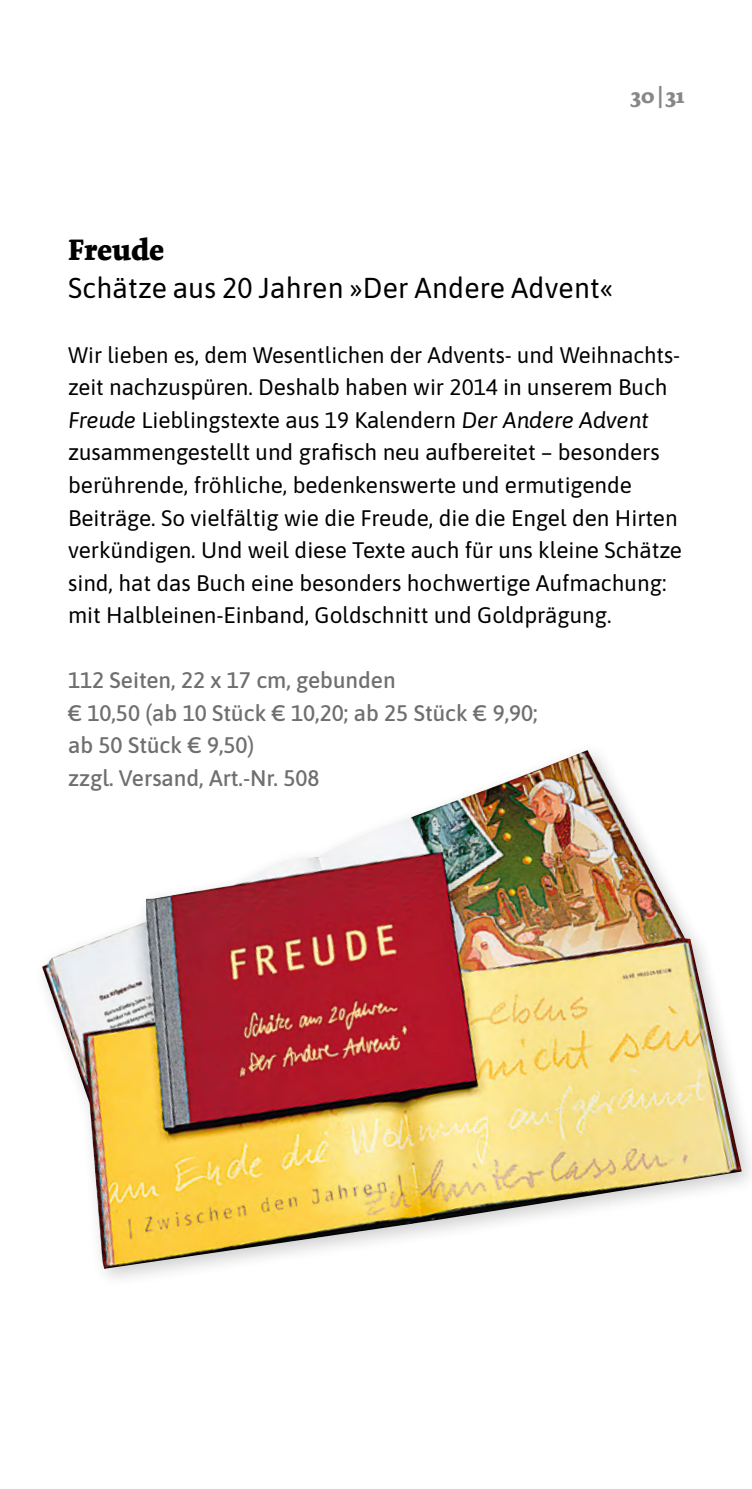
<style>
.page{position:relative;width:752px;height:1489px;background:#fff}
.page>*{position:absolute;margin:0;border:0;box-sizing:border-box;transform-origin:0 0}
.t1{font:700 31.25px "Dolly Pro";color:#000}
.t2{font:28.75px "Asap";letter-spacing:.01em;color:#000}
.t3{font:22.5px/32.5px "Asap";color:#000}
.t4{font:500 22.5px/32.5px "Asap";color:#706f6f}
.t5{font:700 22.5px "Dolly Pro";color:#878787}
.s1{font-style:italic}
</style>
<div class="page">
<img style="left:42px;top:750px;width:699px;height:518px">
<p class="t5" style="left:631px;top:81px;width:55px">30|31</p>
<h1 class="t1" style="left:68px;top:229px;width:98px">Freude</h1>
<p class="t2" style="left:68px;top:268px;width:546px">Schätze aus 20 Jahren »Der Andere Advent«</p>
<p class="t3" style="left:68px;top:337px;width:615px">Wir lieben es, dem Wesentlichen der Advents- und Weihnachts&shy;zeit nachzuspüren. Deshalb haben wir 2014 in unserem Buch <span class="s1">Freude</span> Lieblingstexte aus 19 Kalendern <span class="s1">Der Andere Advent </span>zusammengestellt und grafisch neu aufbereitet – besonders berührende, fröhliche, bedenkenswerte und ermutigende Beiträge. So vielfältig wie die Freude, die die Engel den Hirten verkündigen. Und weil diese Texte auch für uns kleine Schätze sind, hat das Buch eine besonders hochwertige Aufmachung: mit Halbleinen-Einband, Goldschnitt und Goldprägung.</p>
<p class="t4" style="left:68px;top:662px;width:471px">112 Seiten, 22 x 17 cm, gebunden<br>€ 10,50 (ab 10 Stück € 10,20; ab 25 Stück € 9,90; ab 50 Stück € 9,50)<br>zzgl. Versand, Art.-Nr. 508</p>
</div>
